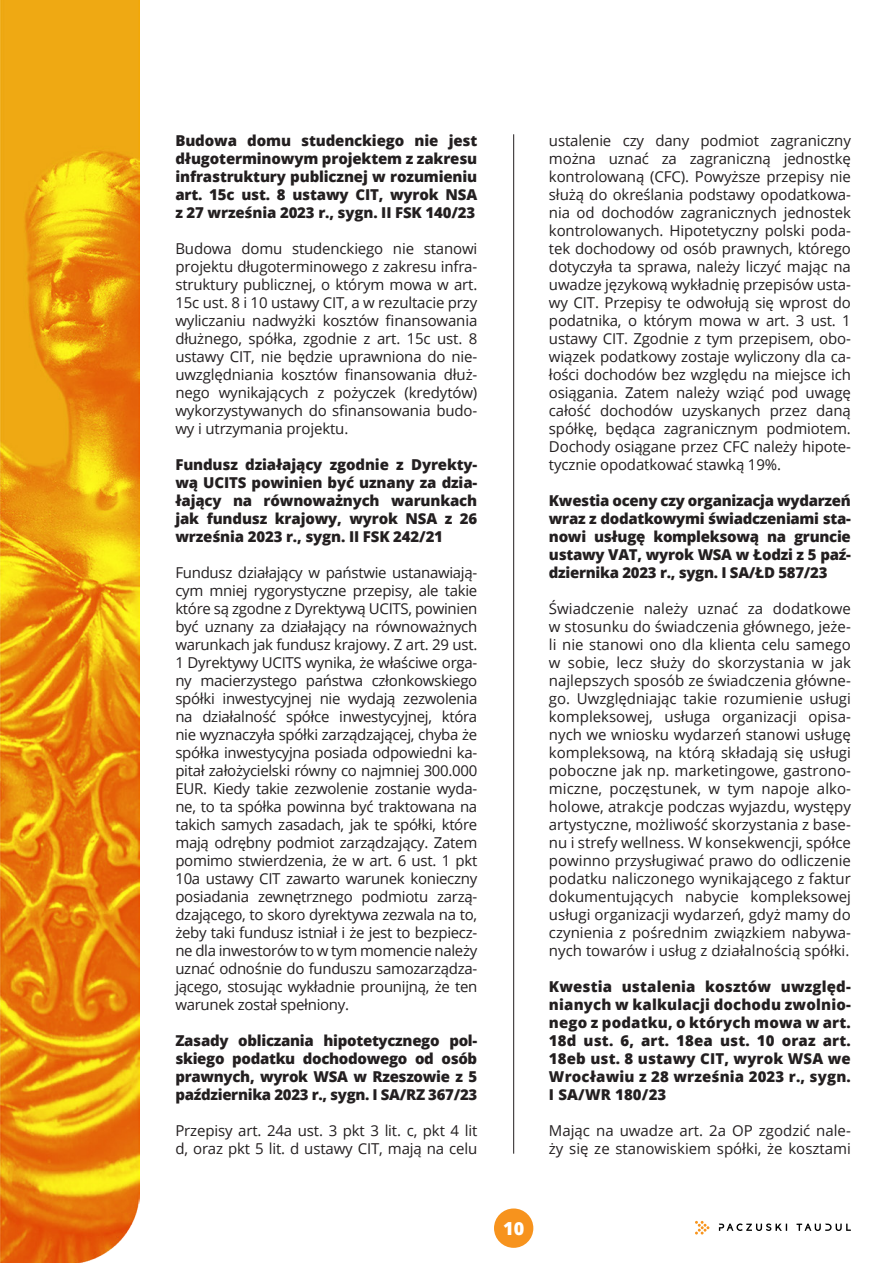
<style>
.page{position:relative;width:893px;height:1263px;background:#fff}
.page>*{position:absolute;margin:0;border:0;box-sizing:border-box;transform-origin:0 0}
.t1{font:800 18px "Open Sans";color:#fff}
.t2{font:15px/18px "Open Sans";letter-spacing:-.01em;color:#231f20;text-align:justify}
.t3{font:800 15px/18px "Open Sans";letter-spacing:-.01em;color:#231f20;text-align:justify}
</style>
<div class="page">
<div style="left:494px;top:1208px;width:39px;height:40px;background:#f7931d;border-radius:50%"></div>
<hr style="left:513px;top:134px;width:1px;height:1020px;background:#231f20">
<img style="left:0;top:0;width:139px;height:1263px">
<svg style="left:719px;top:1223px;width:132px;height:8px"></svg>
<svg style="left:695px;top:1221px;width:14px;height:13px"></svg>
<p class="t3" style="left:175px;top:131px;width:303px">Budowa domu studenckiego nie jest długoterminowym projektem z zakresu infrastruktury publicznej w rozumieniu art. 15c ust. 8 ustawy CIT, wyrok NSA z 27 września 2023 r., sygn. II FSK 140/23</p>
<p class="t2" style="left:175px;top:239px;width:303px">Budowa domu studenckiego nie stanowi projektu długoterminowego z zakresu infra&shy;struktury publicznej, o którym mowa w art.<br>15c ust. 8 i 10 ustawy CIT, a w rezultacie przy wyliczaniu nadwyżki kosztów finansowania dłużnego, spółka, zgodnie z art. 15c ust. 8 ustawy CIT, nie będzie uprawniona do nie&shy;uwzględniania kosztów finansowania dłuż&shy;nego wynikających z pożyczek (kredytów) wykorzystywanych do sfinansowania budo&shy;wy i utrzymania projektu.</p>
<p class="t3" style="left:175px;top:455px;width:303px">Fundusz działający zgodnie z Dyrekty&shy;wą UCITS powinien być uznany za dzia&shy;łający na równoważnych warunkach jak fundusz krajowy, wyrok NSA z 26 września 2023 r., sygn. II FSK 242/21</p>
<p class="t2" style="left:175px;top:563px;width:303px">Fundusz działający w państwie ustanawiają&shy;cym mniej rygorystyczne przepisy, ale takie które są zgodne z Dyrektywą UCITS, powinien być uznany za działający na równoważnych warunkach jak fundusz krajowy. Z art. 29 ust.<br>1 Dyrektywy UCITS wynika, że właściwe orga&shy;ny macierzystego państwa członkowskiego spółki inwestycyjnej nie wydają zezwolenia na działalność spółce inwestycyjnej, która nie wyznaczyła spółki zarządzającej, chyba że spółka inwestycyjna posiada odpowiedni ka&shy;pitał założycielski równy co najmniej 300.000<br>EUR. Kiedy takie zezwolenie zostanie wyda&shy;ne, to ta spółka powinna być traktowana na takich samych zasadach, jak te spółki, które mają odrębny podmiot zarządzający. Zatem pomimo stwierdzenia, że w art. 6 ust. 1 pkt 10a ustawy CIT zawarto warunek konieczny posiadania zewnętrznego podmiotu zarzą&shy;dzającego, to skoro dyrektywa zezwala na to, żeby taki fundusz istniał i że jest to bezpiecz&shy;ne dla inwestorów to w tym momencie należy uznać odnośnie do funduszu samozarządza&shy;jącego, stosując wykładnie prounijną, że ten warunek został spełniony.</p>
<p class="t3" style="left:175px;top:1031px;width:303px">Zasady obliczania hipotetycznego pol&shy;skiego podatku dochodowego od osób prawnych, wyrok WSA w Rzeszowie z 5 października 2023 r., sygn. I SA/RZ 367/23</p>
<p class="t2" style="left:175px;top:1121px;width:303px">Przepisy art. 24a ust. 3 pkt 3 lit. c, pkt 4 lit d, oraz pkt 5 lit. d ustawy CIT, mają na celu</p>
<p class="t2" style="left:549px;top:131px;width:303px">ustalenie czy dany podmiot zagraniczny można uznać za zagraniczną jednostkę kontrolowaną (CFC). Powyższe przepisy nie służą do określania podstawy opodatkowa&shy;nia od dochodów zagranicznych jednostek kontrolowanych. Hipotetyczny polski poda&shy;tek dochodowy od osób prawnych, którego dotyczyła ta sprawa, należy liczyć mając na uwadze językową wykładnię przepisów usta&shy;wy CIT. Przepisy te odwołują się wprost do podatnika, o którym mowa w art. 3 ust. 1 ustawy CIT. Zgodnie z tym przepisem, obo&shy;wiązek podatkowy zostaje wyliczony dla ca&shy;łości dochodów bez względu na miejsce ich osiągania. Zatem należy wziąć pod uwagę całość dochodów uzyskanych przez daną spółkę, będąca zagranicznym podmiotem.<br>Dochody osiągane przez CFC należy hipote&shy;tycznie opodatkować stawką 19%.</p>
<p class="t3" style="left:549px;top:491px;width:303px">Kwestia oceny czy organizacja wydarzeń wraz z dodatkowymi świadczeniami sta&shy;nowi usługę kompleksową na gruncie ustawy VAT, wyrok WSA w Łodzi z 5 paź&shy;dziernika 2023 r., sygn. I SA/ŁD 587/23</p>
<p class="t2" style="left:549px;top:599px;width:303px">Świadczenie należy uznać za dodatkowe w stosunku do świadczenia głównego, jeże&shy;li nie stanowi ono dla klienta celu samego w sobie, lecz służy do skorzystania w jak najlepszych sposób ze świadczenia główne&shy;go. Uwzględniając takie rozumienie usługi kompleksowej, usługa organizacji opisa&shy;nych we wniosku wydarzeń stanowi usługę kompleksową, na którą składają się usługi poboczne jak np. marketingowe, gastrono&shy;miczne, poczęstunek, w tym napoje alko&shy;holowe, atrakcje podczas wyjazdu, występy artystyczne, możliwość skorzystania z base&shy;nu i strefy wellness. W konsekwencji, spółce powinno przysługiwać prawo do odliczenie podatku naliczonego wynikającego z faktur dokumentujących nabycie kompleksowej usługi organizacji wydarzeń, gdyż mamy do czynienia z pośrednim związkiem nabywa&shy;nych towarów i usług z działalnością spółki.</p>
<p class="t3" style="left:549px;top:977px;width:303px">Kwestia ustalenia kosztów uwzględ&shy;nianych w kalkulacji dochodu zwolnio&shy;nego z podatku, o których mowa w art.<br>18d ust. 6, art. 18ea ust. 10 oraz art.<br>18eb ust. 8 ustawy CIT, wyrok WSA we Wrocławiu z 28 września 2023 r., sygn.<br>I SA/WR 180/23</p>
<p class="t2" style="left:549px;top:1121px;width:303px">Mając na uwadze art. 2a OP zgodzić nale&shy;ży się ze stanowiskiem spółki, że kosztami</p>
<p class="t1" style="left:503px;top:1214px;width:23px">10</p>
</div>
